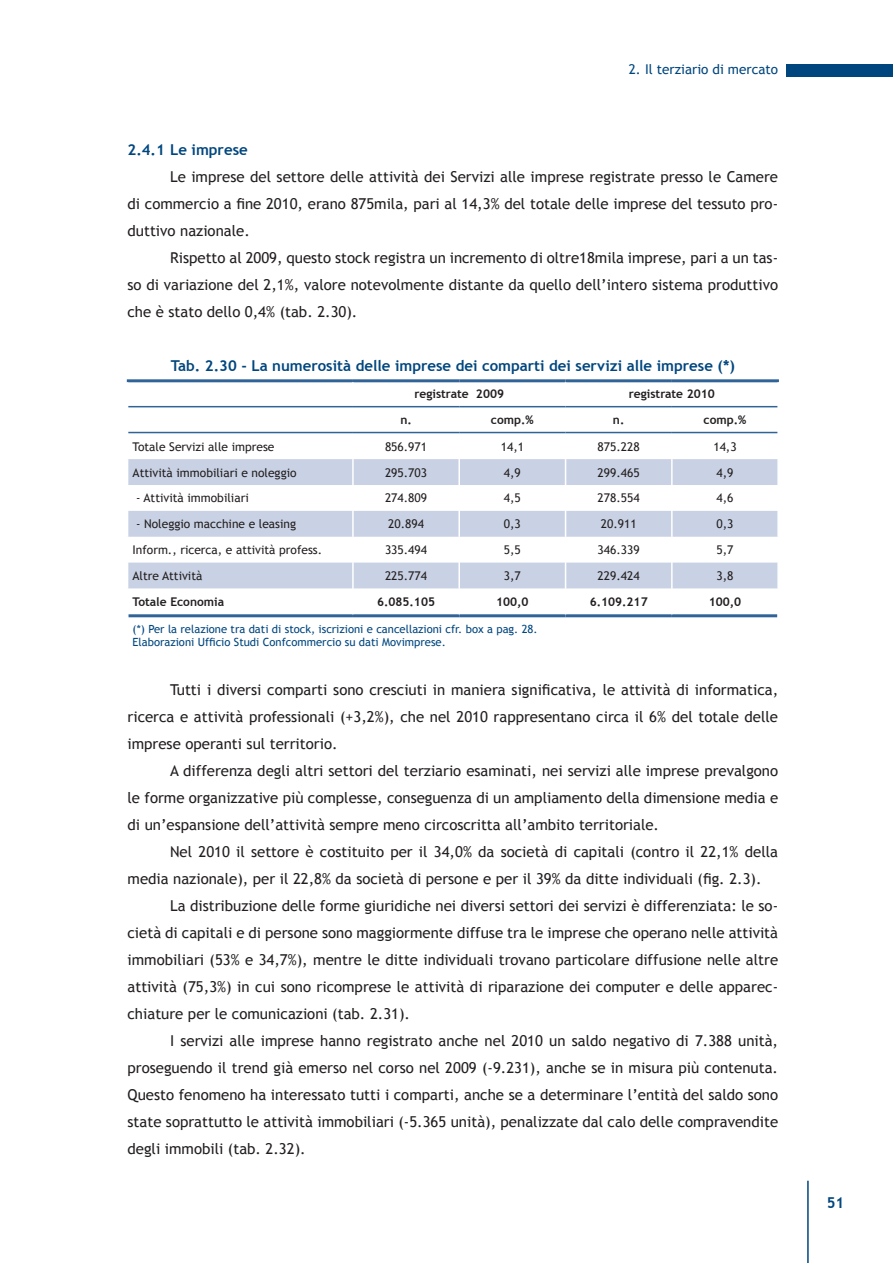
<style>
.page{position:relative;width:893px;height:1263px;background:#fff}
.page>*{position:absolute;margin:0;border:0;box-sizing:border-box;transform-origin:0 0}
.t1{font:15px/27px "Trebuchet MS";color:#231f20;text-align:justify}
.t2{font:700 15px "Trebuchet MS";color:#00467e}
.t3{font:13.5px "Trebuchet MS";color:#00467e}
.t4{font:12px "Trebuchet MS";color:#231f20}
.t5{font:700 12px "Trebuchet MS";color:#231f20}
.t6{font:11.25px/13.5px "Trebuchet MS";color:#00467e}
</style>
<div class="page">
<hr style="left:807px;top:1181px;width:2px;height:82px;background:#00467e">
<div style="left:787px;top:64px;width:106px;height:13px;background:#00467e"></div>
<svg style="left:128px;top:459px;width:649px;height:129px;fill:#c9d2e4"></svg>
<hr style="left:127px;top:379px;width:226px;height:3px;background:#306397">
<hr style="left:353px;top:379px;width:106px;height:3px;background:#306397">
<hr style="left:459px;top:379px;width:107px;height:3px;background:#306397">
<hr style="left:566px;top:379px;width:106px;height:3px;background:#306397">
<hr style="left:672px;top:379px;width:107px;height:3px;background:#306397">
<hr style="left:128px;top:614px;width:225px;height:3px;background:#306397">
<hr style="left:353px;top:614px;width:106px;height:3px;background:#306397">
<hr style="left:459px;top:614px;width:107px;height:3px;background:#306397">
<hr style="left:566px;top:614px;width:106px;height:3px;background:#306397">
<hr style="left:672px;top:614px;width:105px;height:3px;background:#306397">
<hr style="left:352px;top:459px;width:2px;height:26px;background:#fff">
<hr style="left:458px;top:459px;width:2px;height:26px;background:#fff">
<hr style="left:671px;top:459px;width:2px;height:26px;background:#fff">
<hr style="left:352px;top:485px;width:2px;height:26px;background:#fff">
<hr style="left:458px;top:485px;width:2px;height:26px;background:#fff">
<hr style="left:671px;top:485px;width:2px;height:26px;background:#fff">
<hr style="left:352px;top:511px;width:2px;height:26px;background:#fff">
<hr style="left:458px;top:511px;width:2px;height:26px;background:#fff">
<hr style="left:671px;top:511px;width:2px;height:26px;background:#fff">
<hr style="left:352px;top:537px;width:2px;height:26px;background:#fff">
<hr style="left:458px;top:537px;width:2px;height:26px;background:#fff">
<hr style="left:671px;top:537px;width:2px;height:26px;background:#fff">
<hr style="left:352px;top:563px;width:2px;height:25px;background:#fff">
<hr style="left:458px;top:563px;width:2px;height:25px;background:#fff">
<hr style="left:671px;top:563px;width:2px;height:25px;background:#fff">
<svg style="left:565px;top:382px;width:1px;height:206px"></svg>
<hr style="left:128px;top:406px;width:225px;height:1px;background:#306397">
<hr style="left:353px;top:406px;width:106px;height:1px;background:#306397">
<hr style="left:459px;top:406px;width:107px;height:1px;background:#306397">
<hr style="left:566px;top:406px;width:106px;height:1px;background:#306397">
<hr style="left:672px;top:406px;width:105px;height:1px;background:#306397">
<hr style="left:128px;top:432px;width:225px;height:1px;background:#306397">
<hr style="left:353px;top:432px;width:106px;height:1px;background:#306397">
<hr style="left:459px;top:432px;width:107px;height:1px;background:#306397">
<hr style="left:566px;top:432px;width:106px;height:1px;background:#306397">
<hr style="left:672px;top:432px;width:105px;height:1px;background:#306397">
<p class="t3" style="left:629px;top:61px;width:151px">2. Il terziario di mercato</p>
<p class="t2" style="left:128px;top:140px;width:122px">2.4.1 Le imprese</p>
<p class="t1" style="left:128px;top:163px;width:652px;text-indent:43px">Le imprese del settore delle attività dei Servizi alle imprese registrate presso le Camere di commercio a fine 2010, erano 875mila, pari al 14,3% del totale delle imprese del tessuto pro&shy;duttivo nazionale.</p>
<p class="t1" style="left:128px;top:244px;width:652px;text-indent:43px">Rispetto al 2009, questo stock registra un incremento di oltre18mila imprese, pari a un tas&shy;so di variazione del 2,1%, valore notevolmente distante da quello dell’intero sistema produttivo che è stato dello 0,4% (tab. 2.30).</p>
<p class="t2" style="left:171px;top:356px;width:566px">Tab. 2.30 - La numerosità delle imprese dei comparti dei servizi alle imprese (*)</p>
<p class="t5" style="left:414px;top:386px;width:91px">registrate 2009</p>
<p class="t5" style="left:629px;top:386px;width:88px">registrate 2010</p>
<p class="t5" style="left:400px;top:412px;width:13px">n.</p>
<p class="t5" style="left:491px;top:412px;width:44px">comp.%</p>
<p class="t5" style="left:613px;top:412px;width:13px">n.</p>
<p class="t5" style="left:704px;top:412px;width:44px">comp.%</p>
<p class="t4" style="left:133px;top:439px;width:143px">Totale Servizi alle imprese</p>
<p class="t4" style="left:385px;top:439px;width:44px">856.971</p>
<p class="t4" style="left:501px;top:439px;width:25px">14,1</p>
<p class="t4" style="left:598px;top:439px;width:44px">875.228</p>
<p class="t4" style="left:713px;top:439px;width:25px">14,3</p>
<p class="t4" style="left:133px;top:465px;width:165px">Attività immobiliari e noleggio</p>
<p class="t4" style="left:385px;top:465px;width:44px">295.703</p>
<p class="t4" style="left:504px;top:465px;width:18px">4,9</p>
<p class="t4" style="left:598px;top:465px;width:44px">299.465</p>
<p class="t4" style="left:716px;top:465px;width:18px">4,9</p>
<p class="t4" style="left:136px;top:491px;width:114px">- Attività immobiliari</p>
<p class="t4" style="left:385px;top:491px;width:44px">274.809</p>
<p class="t4" style="left:504px;top:491px;width:18px">4,5</p>
<p class="t4" style="left:598px;top:491px;width:44px">278.554</p>
<p class="t4" style="left:716px;top:491px;width:18px">4,6</p>
<p class="t4" style="left:136px;top:517px;width:161px">- Noleggio macchine e leasing</p>
<p class="t4" style="left:388px;top:517px;width:37px">20.894</p>
<p class="t4" style="left:504px;top:517px;width:18px">0,3</p>
<p class="t4" style="left:601px;top:517px;width:37px">20.911</p>
<p class="t4" style="left:716px;top:517px;width:18px">0,3</p>
<p class="t4" style="left:133px;top:543px;width:191px">Inform., ricerca, e attività profess.</p>
<p class="t4" style="left:385px;top:543px;width:44px">335.494</p>
<p class="t4" style="left:504px;top:543px;width:18px">5,5</p>
<p class="t4" style="left:598px;top:543px;width:44px">346.339</p>
<p class="t4" style="left:716px;top:543px;width:18px">5,7</p>
<p class="t4" style="left:133px;top:569px;width:71px">Altre Attività</p>
<p class="t4" style="left:385px;top:569px;width:44px">225.774</p>
<p class="t4" style="left:504px;top:569px;width:18px">3,7</p>
<p class="t4" style="left:598px;top:569px;width:44px">229.424</p>
<p class="t4" style="left:716px;top:569px;width:18px">3,8</p>
<p class="t5" style="left:133px;top:594px;width:93px">Totale Economia</p>
<p class="t5" style="left:377px;top:594px;width:60px">6.085.105</p>
<p class="t5" style="left:496px;top:594px;width:34px">100,0</p>
<p class="t5" style="left:590px;top:594px;width:60px">6.109.217</p>
<p class="t5" style="left:709px;top:594px;width:34px">100,0</p>
<p class="t6" style="left:133px;top:622px;width:407px">(*) Per la relazione tra dati di stock, iscrizioni e cancellazioni cfr. box a pag. 28.<br>Elaborazioni Ufficio Studi Confcommercio su dati Movimprese.</p>
<p class="t1" style="left:128px;top:676px;width:652px;text-indent:43px">Tutti i diversi comparti sono cresciuti in maniera significativa, le attività di informatica, ricerca e attività professionali (+3,2%), che nel 2010 rappresentano circa il 6% del totale delle imprese operanti sul territorio.</p>
<p class="t1" style="left:128px;top:757px;width:652px;text-indent:43px">A differenza degli altri settori del terziario esaminati, nei servizi alle imprese prevalgono le forme organizzative più complesse, conseguenza di un ampliamento della dimensione media e di un’espansione dell’attività sempre meno circoscritta all’ambito territoriale.</p>
<p class="t1" style="left:128px;top:838px;width:652px;text-indent:43px">Nel 2010 il settore è costituito per il 34,0% da società di capitali (contro il 22,1% della media nazionale), per il 22,8% da società di persone e per il 39% da ditte individuali (fig. 2.3).</p>
<p class="t1" style="left:128px;top:892px;width:652px;text-indent:43px">La distribuzione delle forme giuridiche nei diversi settori dei servizi è differenziata: le so&shy;cietà di capitali e di persone sono maggiormente diffuse tra le imprese che operano nelle attività immobiliari (53% e 34,7%), mentre le ditte individuali trovano particolare diffusione nelle altre attività (75,3%) in cui sono ricomprese le attività di riparazione dei computer e delle apparec&shy;chiature per le comunicazioni (tab. 2.31).</p>
<p class="t1" style="left:128px;top:1027px;width:652px;text-indent:43px">I servizi alle imprese hanno registrato anche nel 2010 un saldo negativo di 7.388 unità, proseguendo il trend già emerso nel corso nel 2009 (-9.231), anche se in misura più contenuta.<br>Questo fenomeno ha interessato tutti i comparti, anche se a determinare l’entità del saldo sono state soprattutto le attività immobiliari (-5.365 unità), penalizzate dal calo delle compravendite degli immobili (tab. 2.32).</p>
<p class="t2" style="left:827px;top:1193px;width:19px">51</p>
</div>
